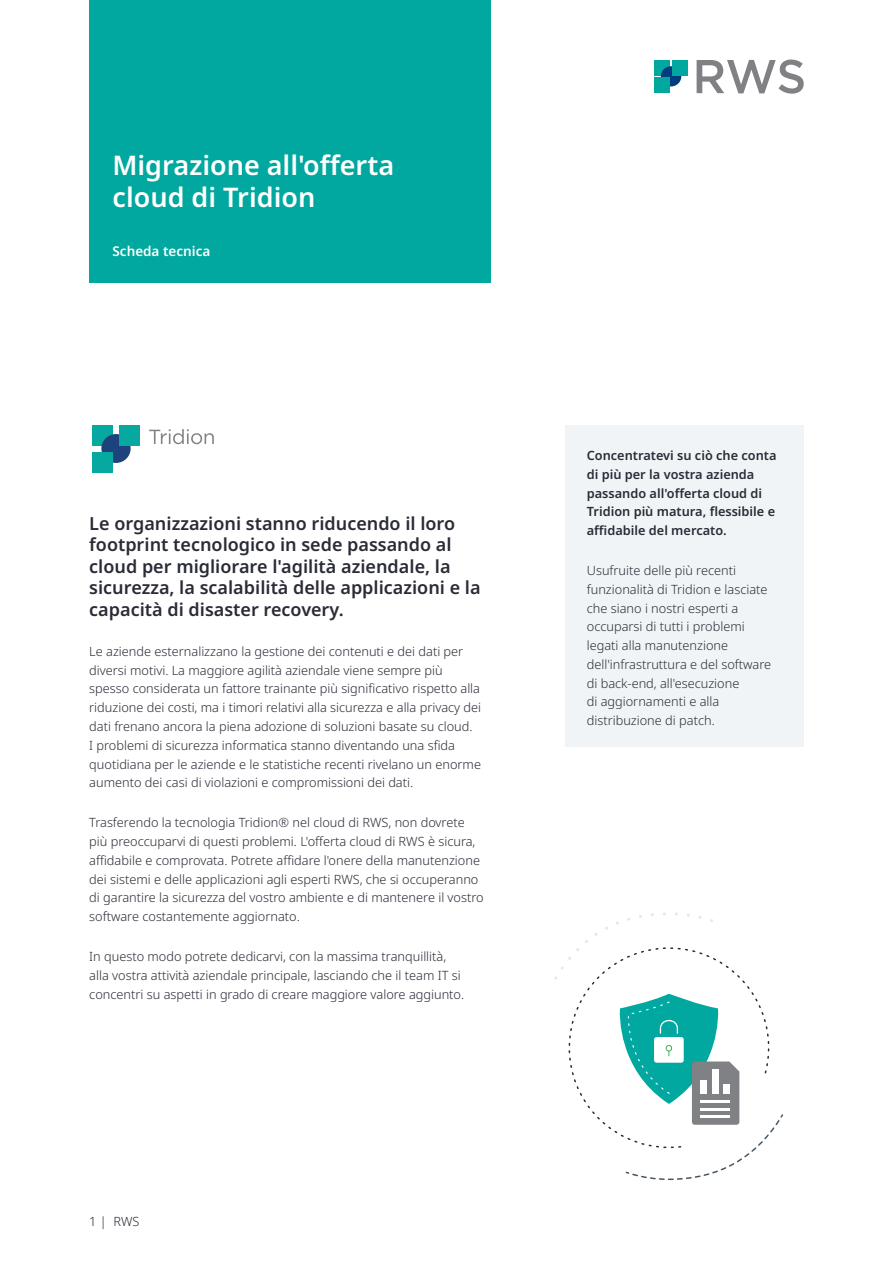
<style>
.page{position:relative;width:893px;height:1263px;background:#fff}
.page>*{position:absolute;margin:0;border:0;box-sizing:border-box;transform-origin:0 0}
.t1{font:600 27px/32.4px "Noto Sans";color:#fff}
.t2{font:600 18px/21.6px "Noto Sans";color:#292b36}
.t3{font:600 13.5px "Noto Sans";color:#fff}
.t4{font:300 12.75px/18.8px "Noto Sans";color:#292b36}
.t5{font:600 12.75px/18.8px "Noto Sans";color:#292b36}
</style>
<div class="page">
<div style="left:89px;top:0;width:402px;height:283px;background:#00a89f"></div>
<div style="left:654px;top:60px;width:16px;height:16px;background:#00a89f"></div>
<div style="left:661px;top:66px;width:20px;height:20px;background:#003d7f;border-radius:50%"></div>
<div style="left:654px;top:78px;width:16px;height:15px;background:#00a89f"></div>
<div style="left:672px;top:60px;width:16px;height:16px;background:#00a89f"></div>
<svg style="left:697px;top:60px;width:107px;height:34px"></svg>
<div style="left:566px;top:425px;width:238px;height:321px;background:#f1f4f7"></div>
<svg style="left:554px;top:912px;width:159px;height:68px"></svg>
<svg style="left:557px;top:936px;width:197px;height:198px"></svg>
<svg style="left:618px;top:994px;width:165px;height:186px"></svg>
<div style="left:700px;top:1080px;width:7px;height:14px;background:#fff"></div>
<div style="left:712px;top:1070px;width:6px;height:24px;background:#fff"></div>
<div style="left:724px;top:1085px;width:6px;height:9px;background:#fff"></div>
<hr style="left:700px;top:1100px;width:30px;height:3px;background:#fff">
<hr style="left:700px;top:1108px;width:30px;height:2px;background:#fff">
<hr style="left:700px;top:1115px;width:30px;height:3px;background:#fff">
<div style="left:92px;top:425px;width:21px;height:21px;background:#06a89f"></div>
<div style="left:101px;top:434px;width:30px;height:29px;background:#1e427c;border-radius:50%"></div>
<div style="left:92px;top:451px;width:21px;height:21px;background:#06a89f"></div>
<div style="left:119px;top:425px;width:21px;height:21px;background:#06a89f"></div>
<svg style="left:149px;top:429px;width:65px;height:15px"></svg>
<h1 class="t1" style="left:112px;top:150px;width:283px">Migrazione all'offerta cloud di Tridion</h1>
<p class="t3" style="left:112px;top:242px;width:99px">Scheda tecnica</p>
<h2 class="t2" style="left:89px;top:513px;width:393px">Le organizzazioni stanno riducendo il loro footprint tecnologico in sede passando al cloud per migliorare l'agilità aziendale, la sicurezza, la scalabilità delle applicazioni e la capacità di disaster recovery.</h2>
<p class="t4" style="left:89px;top:642px;width:393px">Le aziende esternalizzano la gestione dei contenuti e dei dati per diversi motivi. La maggiore agilità aziendale viene sempre più spesso considerata un fattore trainante più significativo rispetto alla riduzione dei costi, ma i timori relativi alla sicurezza e alla privacy dei dati frenano ancora la piena adozione di soluzioni basate su cloud.<br>I problemi di sicurezza informatica stanno diventando una sfida quotidiana per le aziende e le statistiche recenti rivelano un enorme aumento dei casi di violazioni e compromissioni dei dati.</p>
<p class="t4" style="left:89px;top:813px;width:396px">Trasferendo la tecnologia Tridion® nel cloud di RWS, non dovrete più preoccuparvi di questi problemi. L'offerta cloud di RWS è sicura, affidabile e comprovata. Potrete affidare l'onere della manutenzione dei sistemi e delle applicazioni agli esperti RWS, che si occuperanno di garantire la sicurezza del vostro ambiente e di mantenere il vostro software costantemente aggiornato.</p>
<p class="t4" style="left:89px;top:947px;width:376px">In questo modo potrete dedicarvi, con la massima tranquillità, alla vostra attività aziendale principale, lasciando che il team IT si concentri su aspetti in grado di creare maggiore valore aggiunto.</p>
<p class="t4" style="left:89px;top:1212px;width:52px">1 | RWS</p>
<p class="t5" style="left:587px;top:446px;width:191px">Concentratevi su ciò che conta di più per la vostra azienda passando all'offerta cloud di<br>Tridion più matura, flessibile e affidabile del mercato.</p>
<p class="t4" style="left:587px;top:561px;width:186px">Usufruite delle più recenti funzionalità di Tridion e lasciate che siano i nostri esperti a occuparsi di tutti i problemi legati alla manutenzione dell'infrastruttura e del software di back-end, all'esecuzione<br>di aggiornamenti e alla distribuzione di patch.</p>
</div>
